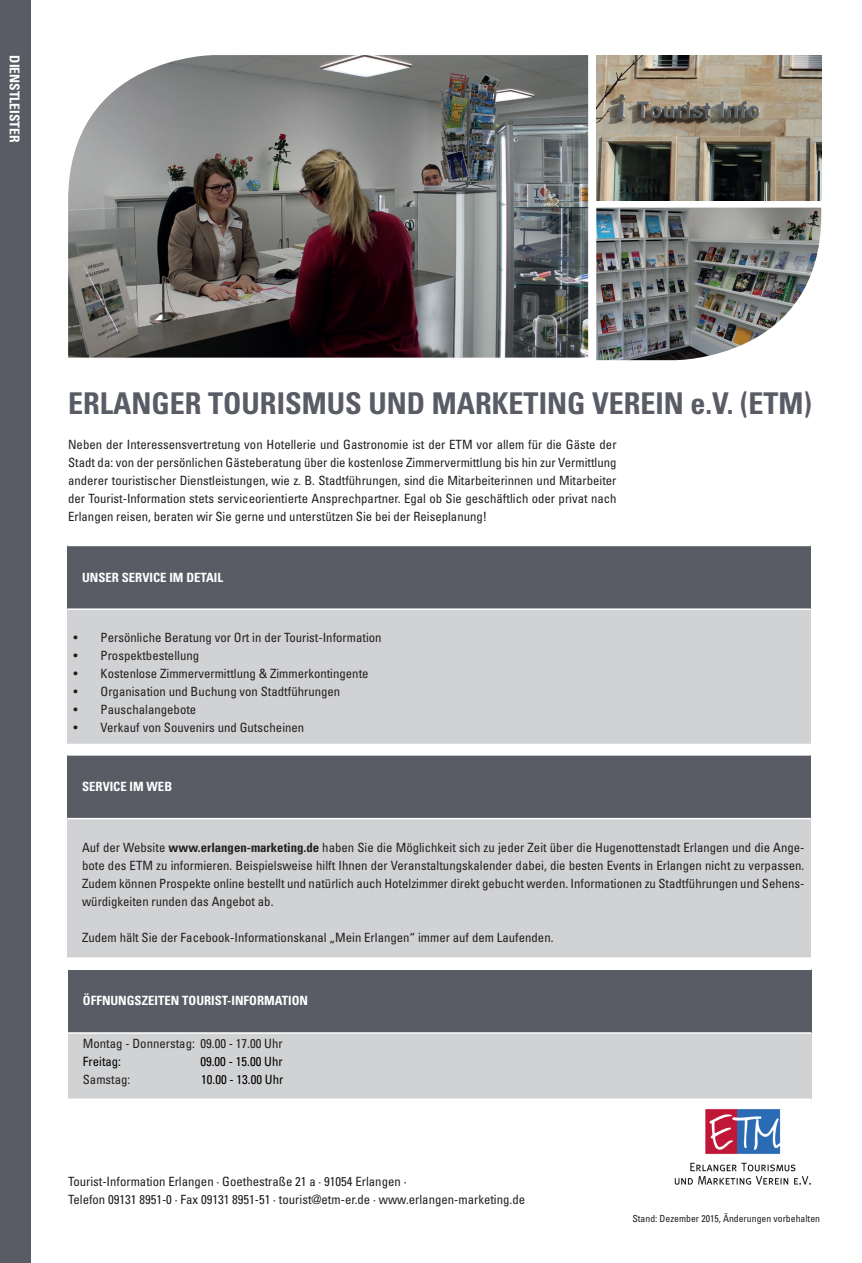
<style>
.page{position:relative;width:862px;height:1263px;background:#fff}
.page>*{position:absolute;margin:0;border:0;box-sizing:border-box;transform-origin:0 0}
.t1{font:700 condensed 30px "Univers LT Std";color:#595c65}
.t2{font:700 condensed 13.5px "Univers LT Std";color:#fff}
.t3{font:condensed 12.75px/18px "Univers LT Std";color:#231f20;text-align:justify}
.t4{font:700 condensed 12.75px "Univers LT Std";color:#fff}
.t5{font:condensed 12.75px "Univers LT Std";color:#000}
.t6{font:condensed 9.75px "Univers LT Std";color:#231f20}
.s1{font-weight:700}
</style>
<div class="page">
<img style="left:674px;top:1091px;width:138px;height:94px">
<div style="left:0;top:0;width:31px;height:1263px;background:#595c65"></div>
<img style="left:68px;top:55px;width:519px;height:303px">
<img style="left:596px;top:55px;width:224px;height:145px">
<img style="left:596px;top:208px;width:224px;height:152px">
<div style="left:67px;top:545px;width:743px;height:64px;background:#595c65"></div>
<div style="left:67px;top:609px;width:743px;height:135px;background:#d1d2d4"></div>
<hr style="left:67px;top:545px;width:743px;height:1px;background:#fff">
<hr style="left:67px;top:608px;width:743px;height:2px;background:#fff">
<div style="left:68px;top:969px;width:743px;height:64px;background:#595c65"></div>
<div style="left:68px;top:1033px;width:743px;height:66px;background:#d1d2d4"></div>
<hr style="left:68px;top:968px;width:743px;height:2px;background:#fff">
<hr style="left:68px;top:1098px;width:743px;height:2px;background:#fff">
<hr style="left:68px;top:1032px;width:743px;height:2px;background:#fff">
<div style="left:67px;top:755px;width:743px;height:64px;background:#595c65"></div>
<div style="left:67px;top:819px;width:743px;height:139px;background:#d1d2d4"></div>
<hr style="left:67px;top:754px;width:743px;height:2px;background:#fff">
<hr style="left:67px;top:957px;width:743px;height:2px;background:#fff">
<hr style="left:67px;top:818px;width:743px;height:1px;background:#fff">
<p class="t2" style="left:23px;top:55px;width:89px;rotate:90deg">DIENSTLEISTER</p>
<p class="t1" style="left:68px;top:385px;width:744px">ERLANGER TOURISMUS UND MARKETING VEREIN e.V. (ETM)</p>
<p class="t3" style="left:68px;top:435px;width:549px">Neben der Interessensvertretung von Hotellerie und Gastronomie ist der ETM vor allem für die Gäste der Stadt da: von der persönlichen Gästeberatung über die kostenlose Zimmervermittlung bis hin zur Vermittlung anderer touristischer Dienstleistungen, wie z. B. Stadtführungen, sind die Mitarbeiterinnen und Mitarbeiter der Tourist-Information stets serviceorientierte Ansprechpartner. Egal ob Sie geschäftlich oder privat nach Erlangen reisen, beraten wir Sie gerne und unterstützen Sie bei der Reiseplanung!</p>
<p class="t4" style="left:82px;top:569px;width:142px">UNSER SERVICE IM DETAIL</p>
<p class="t3" style="left:73px;top:629px;width:309px">• Persönliche Beratung vor Ort in der Tourist-Information</p>
<p class="t3" style="left:73px;top:647px;width:127px">• Prospektbestellung</p>
<p class="t3" style="left:73px;top:665px;width:296px">• Kostenlose Zimmervermittlung &amp; Zimmerkontingente</p>
<p class="t3" style="left:73px;top:683px;width:268px">• Organisation und Buchung von Stadtführungen</p>
<p class="t3" style="left:73px;top:701px;width:124px">• Pauschalangebote</p>
<p class="t3" style="left:73px;top:719px;width:232px">• Verkauf von Souvenirs und Gutscheinen</p>
<p class="t4" style="left:82px;top:779px;width:91px">SERVICE IM WEB</p>
<p class="t3" style="left:82px;top:838px;width:723px">Auf der Website <span class="s1">www.erlangen-marketing.de</span> haben Sie die Möglichkeit sich zu jeder Zeit über die Hugenottenstadt Erlangen und die Ange&shy;bote des ETM zu informieren. Beispielsweise hilft Ihnen der Veranstaltungskalender dabei, die besten Events in Erlangen nicht zu verpassen.<br>Zudem können Prospekte online bestellt und natürlich auch Hotelzimmer direkt gebucht werden. Informationen zu Stadtführungen und Sehens&shy;würdigkeiten runden das Angebot ab.</p>
<p class="t3" style="left:82px;top:928px;width:472px">Zudem hält Sie der Facebook-Informationskanal „Mein Erlangen“ immer auf dem Laufenden.</p>
<p class="t4" style="left:83px;top:993px;width:226px">ÖFFNUNGSZEITEN TOURIST-INFORMATION</p>
<p class="t3" style="left:83px;top:1034px;width:201px">Montag - Donnerstag: 09.00 - 17.00 Uhr</p>
<p class="t5" style="left:83px;top:1053px;width:40px">Freitag:</p>
<p class="t5" style="left:200px;top:1053px;width:84px">09.00 - 15.00 Uhr</p>
<p class="t3" style="left:83px;top:1070px;width:49px">Samstag:</p>
<p class="t5" style="left:201px;top:1071px;width:84px">10.00 - 13.00 Uhr</p>
<p class="t3" style="left:68px;top:1172px;width:458px">Tourist-Information Erlangen · Goethestraße 21 a · 91054 Erlangen ·<br>Telefon 09131 8951-0 · Fax 09131 8951-51 · tourist@etm-er.de · www.erlangen-marketing.de</p>
<p class="t6" style="left:632px;top:1212px;width:189px">Stand: Dezember 2015, Änderungen vorbehalten</p>
</div>
